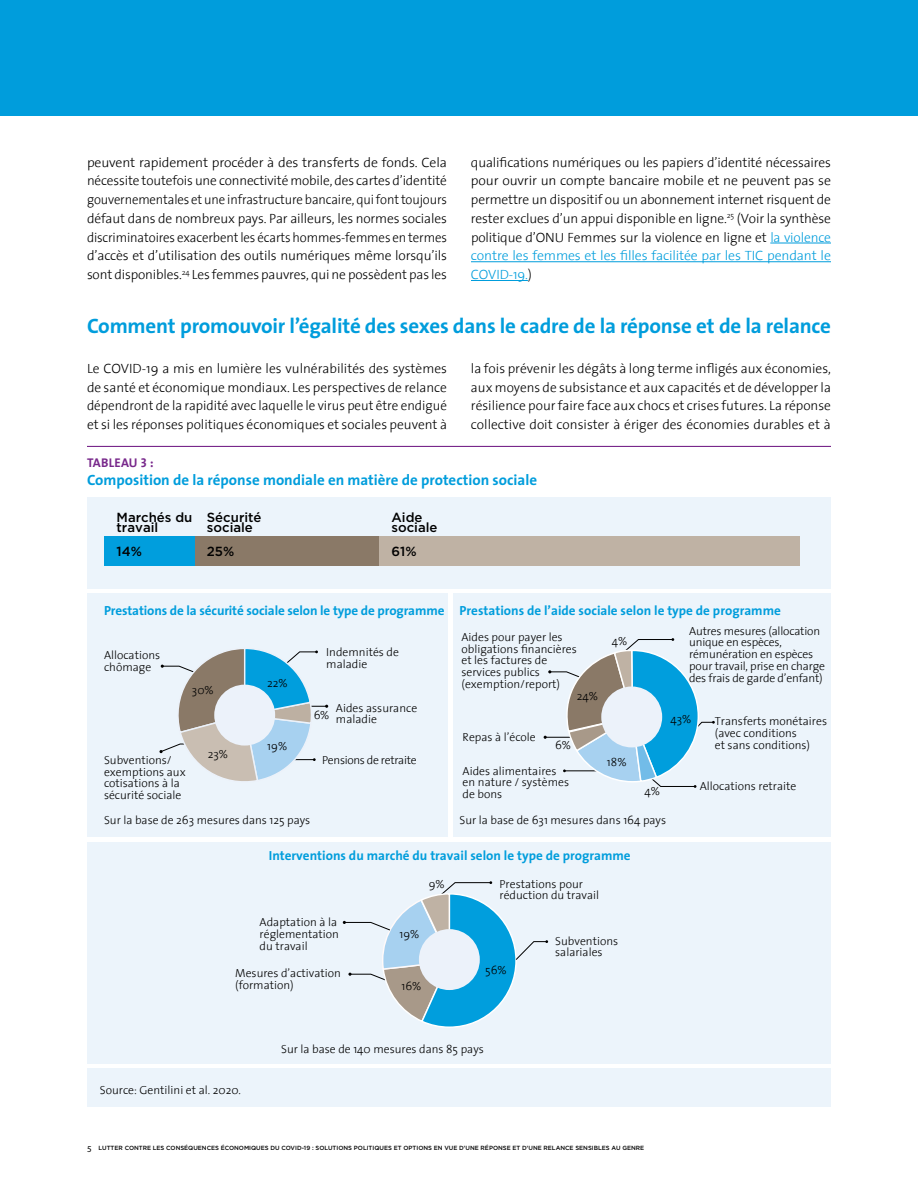
<style>
.page{position:relative;width:918px;height:1188px;background:#fff}
.page>*{position:absolute;margin:0;border:0;box-sizing:border-box;transform-origin:0 0}
.t1{font:700 21px "The Sans";letter-spacing:-.01em;color:#009ddc}
.t2{font:700 15px "The Sans";color:#009ddc}
.t3{font:300 13.5px/18.8px "The Sans";letter-spacing:-.005em;color:#000;text-align:justify}
.t4{font:700 13.2px "The Sans";color:#009ddc}
.t5{font:500 13.2px/10.2px "Gotham";color:#000}
.t6{font:12.75px "The Sans Bold Caps";letter-spacing:.015em;color:#78288b}
.t7{font:300 11.7px/11.7px "The Sans";color:#000}
.t8{font:300 11.7px "The Sans";letter-spacing:-.025em;color:#000}
.t9{font:500 6px "Gotham";color:#000}
.s1{color:#009ddc}
.s2{font-family:"Myriad Pro";font-weight:400;font-size:9px}
</style>
<div class="page">
<hr style="left:770px;top:243px;width:61px;height:1px;background:#009ddc">
<hr style="left:471px;top:261px;width:360px;height:1px;background:#009ddc">
<hr style="left:471px;top:280px;width:57px;height:1px;background:#009ddc">
<div style="left:0;top:0;width:918px;height:115px;background:#009ddc"></div>
<div style="left:454px;top:593px;width:377px;height:244px;background:#ecf4fb"></div>
<div style="left:87px;top:593px;width:361px;height:244px;background:#ecf4fb"></div>
<div style="left:87px;top:842px;width:744px;height:222px;background:#ecf4fb"></div>
<hr style="left:295px;top:706px;width:32px;height:1px;background:#000">
<div style="left:87px;top:1069px;width:744px;height:38px;background:#ecf4fb"></div>
<div style="left:87px;top:497px;width:744px;height:91px;background:#ecf4fb"></div>
<div style="left:378px;top:537px;width:422px;height:29px;background:#bfb2a4"></div>
<div style="left:192px;top:537px;width:187px;height:29px;background:#8a7967"></div>
<div style="left:104px;top:537px;width:90px;height:29px;background:#009edd"></div>
<svg style="left:343px;top:881px;width:205px;height:147px"></svg>
<svg style="left:159px;top:649px;width:159px;height:132px"></svg>
<div style="left:214px;top:685px;width:61px;height:61px;background:#ecf2fa;border-radius:50%"></div>
<svg style="left:544px;top:638px;width:171px;height:150px"></svg>
<div style="left:601px;top:687px;width:61px;height:60px;background:#ecf2fa;border-radius:50%"></div>
<hr style="left:87px;top:446px;width:744px;height:1px;background:#78288b">
<p class="t3" style="left:87px;top:152px;width:362px">peuvent rapidement procéder à des transferts de fonds. Cela nécessite toutefois une connectivité mobile, des cartes d’identité gouvernementales et une infrastructure bancaire, qui font toujours défaut dans de nombreux pays. Par ailleurs, les normes sociales discriminatoires exacerbent les écarts hommes-femmes en termes d’accès et d’utilisation des outils numériques même lorsqu’ils sont disponibles.<sup>24</sup> Les femmes pauvres, qui ne possèdent pas les</p>
<p class="t3" style="left:471px;top:152px;width:362px">qualifications numériques ou les papiers d’identité nécessaires pour ouvrir un compte bancaire mobile et ne peuvent pas se permettre un dispositif ou un abonnement internet risquent de rester exclues d’un appui disponible en ligne.<sup>25</sup> (Voir la synthèse politique d’ONU Femmes sur la violence en ligne et <span class="s1">la violence contre les femmes et les filles facilitée par les TIC pendant le COVID-19.</span>)</p>
<h1 class="t1" style="left:87px;top:308px;width:746px">Comment promouvoir l’égalité des sexes dans le cadre de la réponse et de la relance</h1>
<p class="t3" style="left:87px;top:358px;width:362px">Le COVID-19 a mis en lumière les vulnérabilités des systèmes de santé et économique mondiaux. Les perspectives de relance dépendront de la rapidité avec laquelle le virus peut être endigué et si les réponses politiques économiques et sociales peuvent à</p>
<p class="t3" style="left:471px;top:358px;width:362px">la fois prévenir les dégâts à long terme infligés aux économies, aux moyens de subsistance et aux capacités et de développer la résilience pour faire face aux chocs et crises futures. La réponse collective doit consister à ériger des économies durables et à</p>
<p class="t6" style="left:87px;top:452px;width:68px">TABLEAU 3 :</p>
<p class="t2" style="left:87px;top:467px;width:452px">Composition de la réponse mondiale en matière de protection sociale</p>
<p class="t5" style="left:117px;top:512px;width:77px">Marchés du travail</p>
<p class="t5" style="left:207px;top:512px;width:56px">Sécurité sociale</p>
<p class="t5" style="left:391px;top:512px;width:48px">Aide sociale</p>
<p class="t5" style="left:117px;top:546px;width:27px">14%</p>
<p class="t5" style="left:207px;top:546px;width:29px">25%</p>
<p class="t5" style="left:391px;top:546px;width:27px">61%</p>
<p class="t4" style="left:104px;top:600px;width:342px">Prestations de la sécurité sociale selon le type de programme</p>
<p class="t7" style="left:104px;top:649px;width:58px">Allocations chômage</p>
<p class="t7" style="left:192px;top:684px;width:23px">30%</p>
<p class="t7" style="left:267px;top:677px;width:22px">22%</p>
<p class="t7" style="left:326px;top:646px;width:74px">Indemnités de maladie</p>
<p class="t7" style="left:336px;top:701px;width:83px">Aides assurance maladie</p>
<p class="t7" style="left:314px;top:708px;width:17px">6%</p>
<p class="t7" style="left:267px;top:740px;width:22px">19%</p>
<p class="t7" style="left:208px;top:747px;width:22px">23%</p>
<p class="t7" style="left:104px;top:754px;width:69px">Subventions/</p>
<p class="t8" style="left:322px;top:750px;width:96px">Pensions de retraite</p>
<p class="t7" style="left:104px;top:765px;width:83px">exemptions aux cotisations à la sécurité sociale</p>
<p class="t7" style="left:104px;top:813px;width:208px">Sur la base de 263 mesures dans 125 pays</p>
<p class="t4" style="left:460px;top:600px;width:323px">Prestations de l’aide sociale selon le type de programme</p>
<p class="t7" style="left:461px;top:631px;width:103px">Aides pour payer les</p>
<p class="t7" style="left:461px;top:643px;width:117px">obligations financières</p>
<p class="t7" style="left:461px;top:654px;width:87px">et les factures de</p>
<p class="t7" style="left:461px;top:666px;width:80px">services publics</p>
<p class="t7" style="left:461px;top:678px;width:100px">(exemption/report)</p>
<p class="t7" style="left:577px;top:689px;width:23px">24%</p>
<p class="t7" style="left:612px;top:634px;width:17px">4%</p>
<p class="t7" style="left:463px;top:731px;width:75px">Repas à l’école</p>
<p class="t7" style="left:463px;top:764px;width:108px">Aides alimentaires en nature / systèmes de bons</p>
<p class="t7" style="left:555px;top:739px;width:17px">6%</p>
<p class="t7" style="left:607px;top:755px;width:21px">18%</p>
<p class="t7" style="left:689px;top:625px;width:137px">Autres mesures (allocation unique en espèces, rémunération en espèces pour travail, prise en charge des frais de garde d’enfant)</p>
<p class="t7" style="left:671px;top:713px;width:22px">43%</p>
<p class="t7" style="left:715px;top:715px;width:114px">Transferts monétaires (avec conditions<br>et sans conditions)</p>
<p class="t7" style="left:644px;top:785px;width:17px">4%</p>
<p class="t7" style="left:700px;top:780px;width:98px">Allocations retraite</p>
<p class="t7" style="left:460px;top:813px;width:208px">Sur la base de 631 mesures dans 164 pays</p>
<p class="t4" style="left:269px;top:844px;width:363px">Interventions du marché du travail selon le type de programme</p>
<p class="t7" style="left:260px;top:916px;width:81px">Adaptation à la réglementation du travail</p>
<p class="t7" style="left:235px;top:967px;width:107px">Mesures d’activation (formation)</p>
<p class="t7" style="left:429px;top:877px;width:18px">9%</p>
<p class="t7" style="left:399px;top:928px;width:22px">19%</p>
<p class="t7" style="left:401px;top:979px;width:22px">16%</p>
<p class="t7" style="left:500px;top:877px;width:101px">Prestations pour réduction du travail</p>
<p class="t7" style="left:555px;top:934px;width:64px">Subventions salariales</p>
<p class="t7" style="left:485px;top:964px;width:23px">56%</p>
<p class="t7" style="left:100px;top:1083px;width:143px">Source: Gentilini et al. 2020.</p>
<p class="t7" style="left:281px;top:1043px;width:204px">Sur la base de 140 mesures dans 85 pays</p>
<p class="t9" style="left:87px;top:1144px;width:559px"><span class="s2">5</span> LUTTER CONTRE LES CONSÉQUENCES ÉCONOMIQUES DU COVID-19 : SOLUTIONS POLITIQUES ET OPTIONS EN VUE D’UNE RÉPONSE ET D’UNE RELANCE SENSIBLES AU GENRE</p>
</div>
